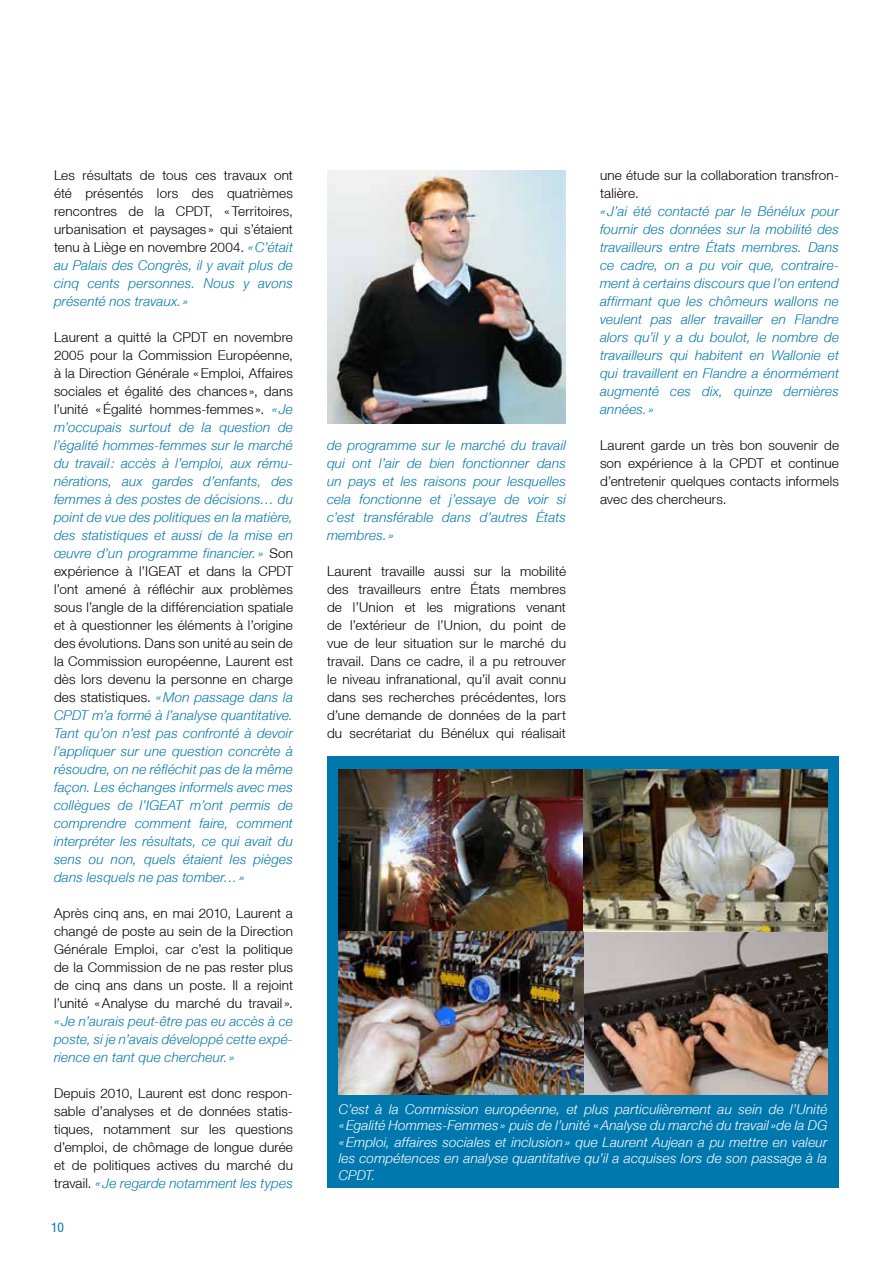
<style>
.page{position:relative;width:893px;height:1263px;background:#fff}
.page>*{position:absolute;margin:0;border:0;box-sizing:border-box;transform-origin:0 0}
.t1{font:italic 300 13.5px/18px "Helvetica Neue LT";letter-spacing:.015em;color:#0078ae;text-align:justify}
.t2{font:300 13.5px/18px "Helvetica Neue LT";letter-spacing:.015em;color:#000;text-align:justify}
.t3{font:italic 300 13.5px/16.5px "Helvetica Neue LT";letter-spacing:.01em;color:#fff;text-align:justify}
.t4{font:condensed 13.5px "Helvetica Neue LT";color:#0078ae}
.s1{font-style:italic;color:#0078ae}
.s2{font-style:normal;color:#000}
</style>
<div class="page">
<div style="left:327px;top:756px;width:512px;height:432px;background:#0078ae"></div>
<img style="left:327px;top:170px;width:239px;height:253px">
<img style="left:584px;top:932px;width:243px;height:163px">
<img style="left:339px;top:769px;width:488px;height:163px">
<img style="left:339px;top:932px;width:245px;height:163px">
<p class="t2" style="left:54px;top:166px;width:240px">Les résultats de tous ces travaux ont été présentés lors des quatrièmes rencontres de la CPDT, «Territoires, urbanisation et paysages » qui s’étaient tenu à Liège en novembre 2004. <span class="s1">«C’était au Palais des Congrès, il y avait plus de cinq cents personnes. Nous y avons présenté nos travaux. »</span></p>
<p class="t1" style="left:54px;top:328px;width:240px"><span class="s2">Laurent a quitté la CPDT en novembre 2005 pour la Commission Européenne, à la Direction Générale «Emploi, Affaires sociales et égalité des chances», dans l’unité «Égalité hommes-femmes ».</span> « Je m’occupais surtout de la question de l’égalité hommes-femmes sur le marché du travail: accès à l’emploi, aux rému&shy;nérations, aux gardes d’enfants, des femmes à des postes de décisions… du point de vue des politiques en la matière, des statistiques et aussi de la mise en œuvre d’un programme financier. » <span class="s2">Son expérience à l’IGEAT et dans la CPDT l’ont amené à réfléchir aux problèmes sous l’angle de la différenciation spatiale et à questionner les éléments à l’origine des évolutions. Dans son unité au sein de la Commission européenne, Laurent est dès lors devenu la personne en charge des statistiques.</span> «Mon passage dans la CPDT m’a formé à l’analyse quantitative.<br>Tant qu’on n’est pas confronté à devoir l’appliquer sur une question concrète à résoudre, on ne réfléchit pas de la même façon. Les échanges informels avec mes collègues de l’IGEAT m’ont permis de comprendre comment faire, comment interpréter les résultats, ce qui avait du sens ou non, quels étaient les pièges dans lesquels ne pas tomber…»</p>
<p class="t2" style="left:54px;top:904px;width:240px">Après cinq ans, en mai 2010, Laurent a changé de poste au sein de la Direction Générale Emploi, car c’est la politique de la Commission de ne pas rester plus de cinq ans dans un poste. Il a rejoint l’unité «Analyse du marché du travail ».</p>
<p class="t1" style="left:54px;top:1012px;width:240px">« Je n’aurais peut-être pas eu accès à ce poste, si je n’avais développé cette expé&shy;rience en tant que chercheur.»</p>
<p class="t2" style="left:54px;top:1084px;width:240px">Depuis 2010, Laurent est donc respon&shy;sable d’analyses et de données statis&shy;tiques, notamment sur les questions d’emploi, de chômage de longue durée et de politiques actives du marché du travail. <span class="s1">« Je regarde notamment les types</span></p>
<p class="t4" style="left:51px;top:1220px;width:14px">10</p>
<p class="t1" style="left:327px;top:436px;width:240px">de programme sur le marché du travail qui ont l’air de bien fonctionner dans un pays et les raisons pour lesquelles cela fonctionne et j’essaye de voir si c’est transférable dans d’autres États membres. »</p>
<p class="t2" style="left:327px;top:562px;width:240px">Laurent travaille aussi sur la mobilité des travailleurs entre États membres de l’Union et les migrations venant de l’extérieur de l’Union, du point de vue de leur situation sur le marché du travail. Dans ce cadre, il a pu retrouver le niveau infranational, qu’il avait connu dans ses recherches précédentes, lors d’une demande de données de la part du secrétariat du Bénélux qui réalisait</p>
<p class="t2" style="left:600px;top:166px;width:240px">une étude sur la collaboration transfron&shy;talière.</p>
<p class="t1" style="left:600px;top:202px;width:240px">« J’ai été contacté par le Bénélux pour fournir des données sur la mobilité des travailleurs entre États membres. Dans ce cadre, on a pu voir que, contraire&shy;ment à certains discours que l’on entend affirmant que les chômeurs wallons ne veulent pas aller travailler en Flandre alors qu’il y a du boulot, le nombre de travailleurs qui habitent en Wallonie et qui travaillent en Flandre a énormément augmenté ces dix, quinze dernières années.»</p>
<p class="t2" style="left:600px;top:436px;width:240px">Laurent garde un très bon souvenir de son expérience à la CPDT et continue d’entretenir quelques contacts informels avec des chercheurs.</p>
<p class="t3" style="left:339px;top:1100px;width:490px">C’est à la Commission européenne, et plus particulièrement au sein de l’Unité «Egalité Hommes-Femmes » puis de l’unité «Analyse du marché du travail »de la DG «Emploi, affaires sociales et inclusion» que Laurent Aujean a pu mettre en valeur les compétences en analyse quantitative qu’il a acquises lors de son passage à la CPDT.</p>
</div>
